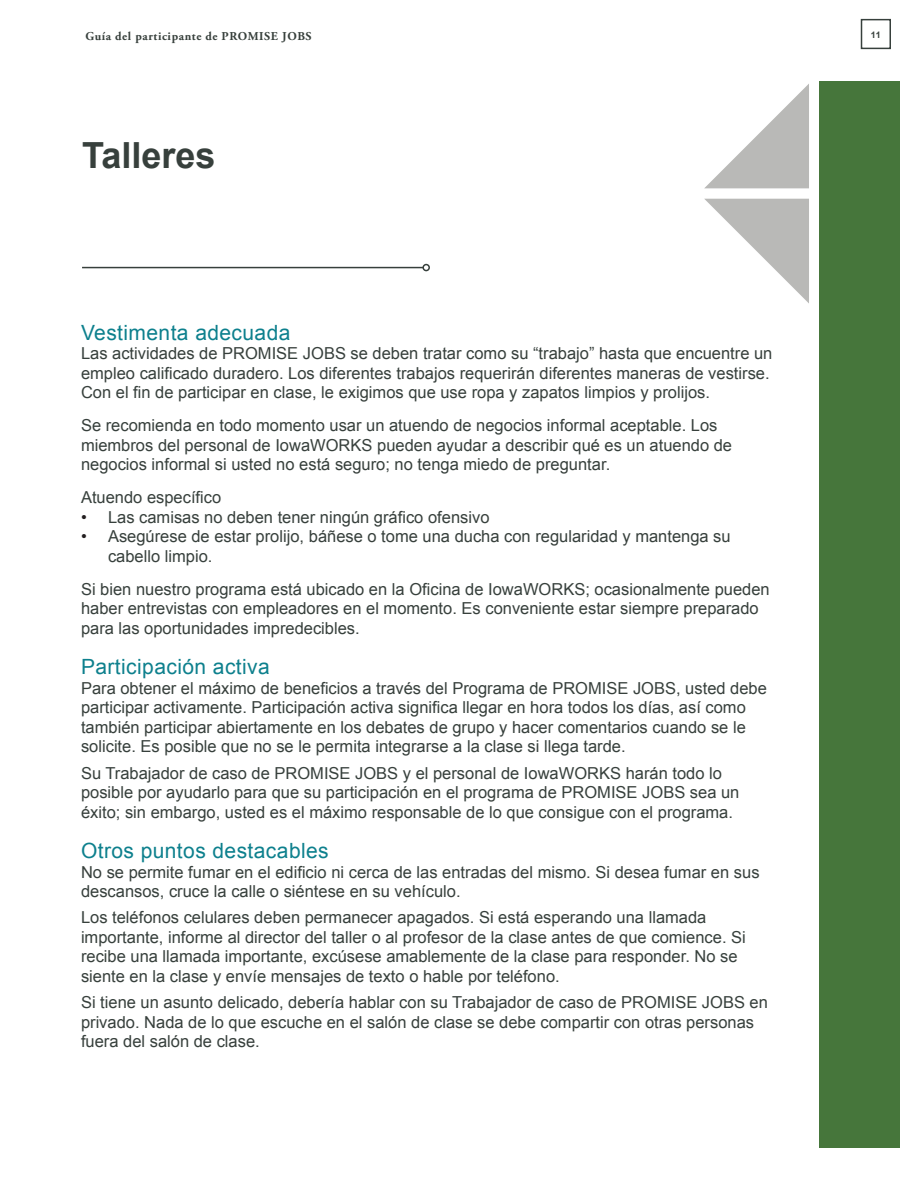
<style>
.page{position:relative;width:918px;height:1188px;background:#fff}
.page>*{position:absolute;margin:0;border:0;box-sizing:border-box;transform-origin:0 0}
.t1{font:700 36px "Arial";color:#37403c}
.Spacing{font:21px "Arial";letter-spacing:.02em;color:#0d808d}
.Spacing-2{font:16.5px/19.5px "Arial";color:#37403c}
.t2{font:700 12px "Adobe Garamond Pro";letter-spacing:.05em;color:#37403c}
.t3{font:700 9px "Arial";color:#37403c}
.s1{color:#231f20}
</style>
<div class="page">
<div style="left:861px;top:19px;width:30px;height:30px;border:2px solid #37403c"></div>
<hr style="left:82px;top:267px;width:341px;height:1px;background:#37403c">
<div style="left:422px;top:264px;width:8px;height:7px;border:2px solid #37403c;border-radius:50%"></div>
<div style="left:819px;top:81px;width:81px;height:1066px;background:#46763b"></div>
<svg style="left:704px;top:84px;width:105px;height:220px"></svg>
<p class="t2" style="left:85px;top:30px;width:228px">Guía del participante de PROMISE JOBS</p>
<p class="t3" style="left:871px;top:29px;width:11px">11</p>
<p class="t1" style="left:82px;top:132px;width:135px">Talleres</p>
<p class="Spacing" style="left:81px;top:319px;width:211px">Vestimenta adecuada</p>
<p class="Spacing-2" style="left:81px;top:344px;width:693px">Las actividades de PROMISE JOBS se deben tratar como su “trabajo” hasta que encuentre un empleo calificado duradero. Los diferentes trabajos requerirán diferentes maneras de vestirse.<br>Con el fin de participar en clase, le exigimos que use ropa y zapatos limpios y prolijos.</p>
<p class="Spacing-2" style="left:81px;top:416px;width:653px">Se recomienda en todo momento usar un atuendo de negocios informal aceptable. Los miembros del personal de IowaWORKS pueden ayudar a describir qué es un atuendo de negocios informal si usted no está seguro; no tenga miedo de preguntar.</p>
<p class="Spacing-2" style="left:81px;top:488px;width:142px">Atuendo específico</p>
<p class="Spacing-2" style="left:81px;top:508px;width:410px"><span class="s1">•</span> Las camisas no deben tener ningún gráfico ofensivo</p>
<p class="Spacing-2" style="left:108px;top:527px;width:624px;text-indent:-27px"><span class="s1">•</span> Asegúrese de estar prolijo, báñese o tome una ducha con regularidad y mantenga su cabello limpio.</p>
<p class="Spacing-2" style="left:81px;top:580px;width:690px">Si bien nuestro programa está ubicado en la Oficina de IowaWORKS; ocasionalmente pueden haber entrevistas con empleadores en el momento. Es conveniente estar siempre preparado para las oportunidades impredecibles.</p>
<p class="Spacing" style="left:81px;top:653px;width:190px">Participación activa</p>
<p class="Spacing-2" style="left:81px;top:679px;width:687px">Para obtener el máximo de beneficios a través del Programa de PROMISE JOBS, usted debe participar activamente. Participación activa significa llegar en hora todos los días, así como también participar abiertamente en los debates de grupo y hacer comentarios cuando se le solicite. Es posible que no se le permita integrarse a la clase si llega tarde.</p>
<p class="Spacing-2" style="left:81px;top:763px;width:660px">Su Trabajador de caso de PROMISE JOBS y el personal de IowaWORKS harán todo lo posible por ayudarlo para que su participación en el programa de PROMISE JOBS sea un éxito; sin embargo, usted es el máximo responsable de lo que consigue con el programa.</p>
<p class="Spacing" style="left:81px;top:837px;width:249px">Otros puntos destacables</p>
<p class="Spacing-2" style="left:81px;top:862px;width:680px">No se permite fumar en el edificio ni cerca de las entradas del mismo. Si desea fumar en sus descansos, cruce la calle o siéntese en su vehículo.</p>
<p class="Spacing-2" style="left:81px;top:908px;width:666px">Los teléfonos celulares deben permanecer apagados. Si está esperando una llamada importante, informe al director del taller o al profesor de la clase antes de que comience. Si recibe una llamada importante, excúsese amablemente de la clase para responder. No se siente en la clase y envíe mensajes de texto o hable por teléfono.</p>
<p class="Spacing-2" style="left:81px;top:993px;width:688px">Si tiene un asunto delicado, debería hablar con su Trabajador de caso de PROMISE JOBS en privado. Nada de lo que escuche en el salón de clase se debe compartir con otras personas fuera del salón de clase.</p>
</div>
